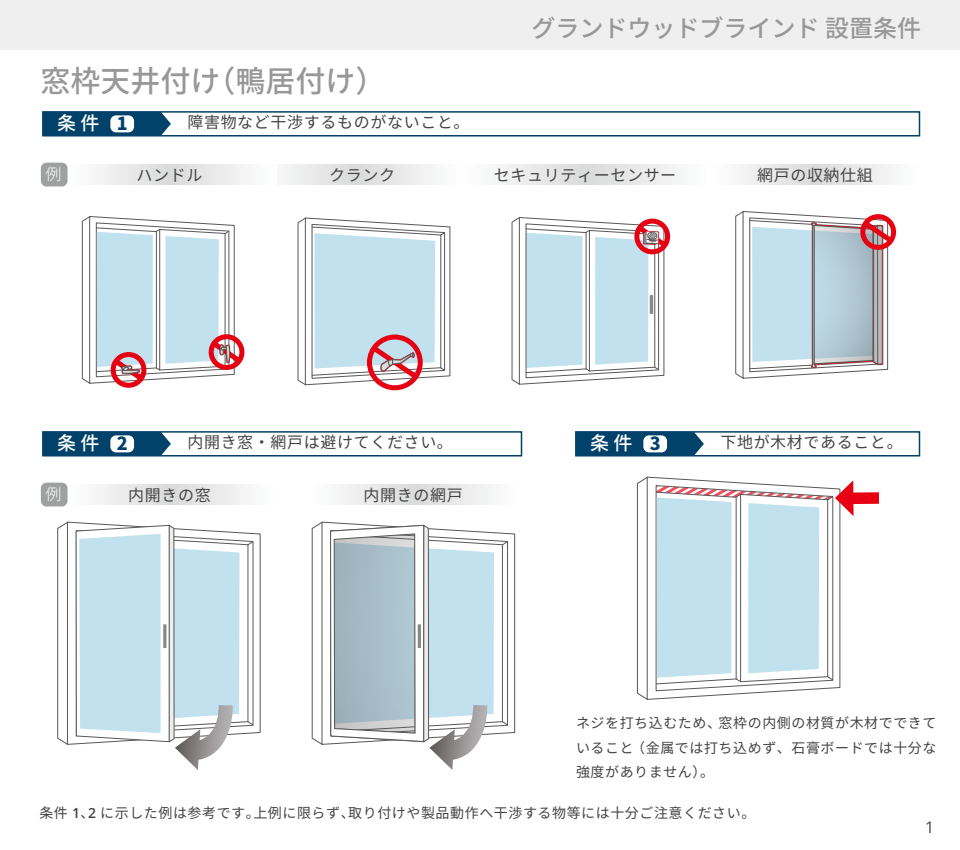
<style>
.page{position:relative;width:960px;height:850px;background:#fff}
.page>*{position:absolute;margin:0;border:0;box-sizing:border-box;transform-origin:0 0}
.t1{font:500 30px "Noto Sans CJ Kjp";color:#999899}
.t2{font:500 24px "Noto Sans CJ Kjp";color:#999899}
.t3{font:500 19px "Noto Sans CJ Kjp";color:#fff}
.t4{font:16px "Noto Sans CJ Kjp";letter-spacing:.04em;color:#454444}
.t5{font:300 16px "Noto Sans CJ Kjp";color:#fff}
.t6{font:16px "Open Sans";color:#444}
.t7{font:14px/24.5px "Noto Sans CJ Kjp";letter-spacing:.04em;color:#454444;text-align:justify}
.s1{font-weight:900;font-size:18px;color:#00426a}
.s2{font-family:"Open Sans";font-weight:600}
</style>
<div class="page">
<svg style="left:282px;top:164px;width:152px;height:21px"></svg>
<svg style="left:66px;top:164px;width:181px;height:21px"></svg>
<svg style="left:496px;top:164px;width:182px;height:21px"></svg>
<svg style="left:740px;top:164px;width:152px;height:21px"></svg>
<div style="left:42px;top:111px;width:878px;height:26px;border:2px solid #004067"></div>
<div style="left:43px;top:112px;width:128px;height:24px;background:#00426a"></div>
<div style="left:110px;top:115px;width:24px;height:17px;background:#fff;border-radius:6px"></div>
<div style="left:42px;top:431px;width:480px;height:26px;border:2px solid #004067"></div>
<div style="left:43px;top:432px;width:128px;height:24px;background:#00426a"></div>
<div style="left:110px;top:435px;width:24px;height:17px;background:#fff;border-radius:6px"></div>
<div style="left:575px;top:431px;width:345px;height:26px;border:2px solid #004067"></div>
<div style="left:576px;top:432px;width:128px;height:24px;background:#00426a"></div>
<div style="left:643px;top:435px;width:24px;height:17px;background:#fff;border-radius:6px"></div>
<div style="left:41px;top:163px;width:27px;height:23px;background:#9fa0a0;border-radius:6px"></div>
<svg style="left:339px;top:484px;width:152px;height:21px"></svg>
<svg style="left:66px;top:484px;width:181px;height:21px"></svg>
<div style="left:41px;top:483px;width:27px;height:23px;background:#9fa0a0;border-radius:6px"></div>
<div style="left:0;top:0;width:960px;height:50px;background:#efefef"></div>
<svg style="left:81px;top:216px;width:164px;height:172px"></svg>
<svg style="left:649px;top:476px;width:192px;height:224px"></svg>
<svg style="left:655px;top:685px;width:179px;height:7px"></svg>
<svg style="left:637px;top:476px;width:12px;height:224px"></svg>
<svg style="left:655px;top:480px;width:224px;height:205px"></svg>
<svg style="left:69px;top:521px;width:192px;height:224px"></svg>
<svg style="left:57px;top:521px;width:12px;height:224px"></svg>
<svg style="left:75px;top:524px;width:179px;height:246px"></svg>
<hr style="left:163px;top:624px;width:3px;height:24px;background:#888">
<svg style="left:324px;top:521px;width:192px;height:224px"></svg>
<svg style="left:311px;top:521px;width:13px;height:224px"></svg>
<svg style="left:330px;top:524px;width:179px;height:246px"></svg>
<hr style="left:418px;top:624px;width:3px;height:24px;background:#888">
<svg style="left:511px;top:217px;width:160px;height:168px"></svg>
<div style="left:367px;top:335px;width:56px;height:55px;border:5px solid #e60012;border-radius:50%"></div>
<svg style="left:297px;top:217px;width:154px;height:169px"></svg>
<svg style="left:735px;top:211px;width:162px;height:168px"></svg>
<h1 class="t1" style="left:41px;top:64px;width:347px">窓枠天井付け（鴨居付け）</h1>
<h3 class="t3" style="left:57px;top:112px;width:72px">条 件 <span class="s1">1</span></h3>
<p class="t4" style="left:187px;top:114px;width:284px">障害物など干渉するものがないこと。</p>
<h2 class="t2" style="left:532px;top:15px;width:391px">グランドウッドブラインド 設置条件</h2>
<p class="t5" style="left:45px;top:165px;width:17px">例</p>
<p class="t4" style="left:137px;top:166px;width:67px">ハンドル</p>
<p class="t4" style="left:329px;top:166px;width:67px">クランク</p>
<p class="t4" style="left:494px;top:166px;width:184px">セキュリティーセンサー</p>
<p class="t4" style="left:757px;top:166px;width:117px">網戸の収納仕組</p>
<h3 class="t3" style="left:57px;top:432px;width:72px">条 件 <span class="s1">2</span></h3>
<p class="t4" style="left:187px;top:434px;width:267px">内開き窓・網戸は避けてください。</p>
<h3 class="t3" style="left:590px;top:432px;width:72px">条 件 <span class="s1">3</span></h3>
<p class="t4" style="left:720px;top:434px;width:184px">下地が木材であること。</p>
<p class="t5" style="left:45px;top:485px;width:17px">例</p>
<p class="t4" style="left:128px;top:486px;width:84px">内開きの窓</p>
<p class="t4" style="left:364px;top:486px;width:101px">内開きの網戸</p>
<p class="t7" style="left:576px;top:711px;width:362px">ネジを打ち込むため、窓枠の内側の材質が木材でできていること（金属では打ち込めず、石膏ボードでは十分な強度がありません）。</p>
<p class="t7" style="left:39px;top:801px;width:717px">条件 <span class="s2">1</span>、<span class="s2">2</span> に示した例は参考です。上例に限らず、取り付けや製品動作へ干渉する物等には十分ご注意ください。</p>
<p class="t6" style="left:925px;top:816px;width:11px">1</p>
</div>
